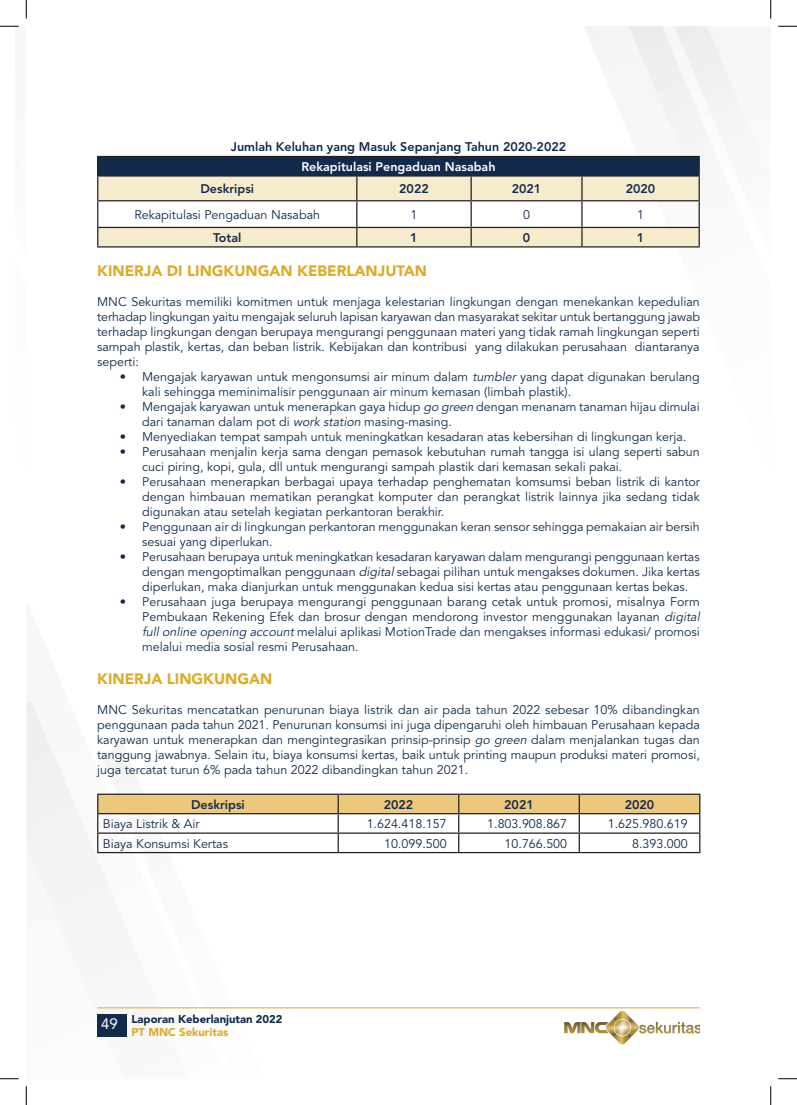
<style>
.page{position:relative;width:797px;height:1105px;background:#fff}
.page>*{position:absolute;margin:0;border:0;box-sizing:border-box;transform-origin:0 0}
.t1{font:900 15px "Avenir LT Pro";color:#ddab25}
.t2{font:15px "Avenir LT Pro";color:#fff}
.t3{font:12.5px/15px "Avenir LT Pro";color:#122b4c}
.t4{font:800 12.5px "Avenir LT Pro";color:#122b4c}
.t5{font:800 12.5px "Avenir LT Pro";color:#fff}
.t6{font:900 11.25px "Avenir LT Pro";color:#122b4c}
.t7{font:900 11.25px "Avenir LT Pro";color:#dcab26}
.s1{font-style:italic}
</style>
<div class="page">
<img style="left:27px;top:26px;width:714px;height:1008px">
<img style="left:563px;top:1011px;width:136px;height:34px">
<hr style="left:97px;top:1007px;width:603px;height:1px;background:#ddab25">
<div style="left:97px;top:1014px;width:30px;height:23px;background:#122b4c"></div>
<div style="left:98px;top:156px;width:601px;height:20px;background:#122b4c"></div>
<svg style="left:98px;top:177px;width:600px;height:69px;fill:#f7ebce"></svg>
<hr style="left:97px;top:156px;width:260px;height:1px;background:#231f20">
<hr style="left:357px;top:156px;width:114px;height:1px;background:#231f20">
<hr style="left:471px;top:156px;width:111px;height:1px;background:#231f20">
<hr style="left:582px;top:156px;width:117px;height:1px;background:#231f20">
<hr style="left:97px;top:175px;width:260px;height:2px;background:#231f20">
<hr style="left:357px;top:175px;width:114px;height:2px;background:#231f20">
<hr style="left:471px;top:175px;width:111px;height:2px;background:#231f20">
<hr style="left:470px;top:177px;width:2px;height:23px;background:#231f20">
<hr style="left:582px;top:175px;width:117px;height:2px;background:#231f20">
<hr style="left:97px;top:200px;width:260px;height:1px;background:#231f20">
<hr style="left:357px;top:200px;width:114px;height:1px;background:#231f20">
<hr style="left:471px;top:200px;width:111px;height:1px;background:#231f20">
<hr style="left:470px;top:201px;width:2px;height:26px;background:#231f20">
<hr style="left:582px;top:200px;width:117px;height:1px;background:#231f20">
<hr style="left:97px;top:227px;width:260px;height:1px;background:#231f20">
<svg style="left:97px;top:157px;width:1px;height:89px"></svg>
<hr style="left:357px;top:227px;width:114px;height:1px;background:#231f20">
<svg style="left:356px;top:177px;width:1px;height:69px"></svg>
<hr style="left:471px;top:227px;width:111px;height:1px;background:#231f20">
<svg style="left:470px;top:228px;width:2px;height:18px"></svg>
<hr style="left:582px;top:227px;width:117px;height:1px;background:#231f20">
<svg style="left:581px;top:177px;width:1px;height:69px"></svg>
<svg style="left:698px;top:157px;width:1px;height:89px"></svg>
<hr style="left:97px;top:246px;width:260px;height:2px;background:#231f20">
<hr style="left:357px;top:246px;width:114px;height:2px;background:#231f20">
<hr style="left:471px;top:246px;width:111px;height:2px;background:#231f20">
<hr style="left:582px;top:246px;width:117px;height:2px;background:#231f20">
<svg style="left:97px;top:794px;width:603px;height:58px"></svg>
<hr style="left:97px;top:852px;width:241px;height:1px;background:#231f20">
<hr style="left:338px;top:852px;width:121px;height:1px;background:#231f20">
<hr style="left:459px;top:852px;width:120px;height:1px;background:#231f20">
<hr style="left:579px;top:852px;width:121px;height:1px;background:#231f20">
<svg style="left:0;top:25px;width:19px;height:2px"></svg>
<svg style="left:778px;top:25px;width:19px;height:2px"></svg>
<svg style="left:0;top:1078px;width:19px;height:1px"></svg>
<svg style="left:778px;top:1078px;width:19px;height:1px"></svg>
<svg style="left:25px;top:0;width:2px;height:19px"></svg>
<svg style="left:25px;top:1086px;width:2px;height:19px"></svg>
<svg style="left:770px;top:0;width:1px;height:19px"></svg>
<svg style="left:770px;top:1086px;width:1px;height:19px"></svg>
<p class="t4" style="left:231px;top:139px;width:337px">Jumlah Keluhan yang Masuk Sepanjang Tahun 2020-2022</p>
<p class="t5" style="left:301px;top:159px;width:195px">Rekapitulasi Pengaduan Nasabah</p>
<p class="t4" style="left:200px;top:181px;width:55px">Deskripsi</p>
<p class="t4" style="left:399px;top:181px;width:31px">2022</p>
<p class="t4" style="left:511px;top:181px;width:31px">2021</p>
<p class="t4" style="left:625px;top:181px;width:31px">2020</p>
<p class="t3" style="left:134px;top:207px;width:187px">Rekapitulasi Pengaduan Nasabah</p>
<p class="t3" style="left:410px;top:207px;width:8px">1</p>
<p class="t3" style="left:523px;top:207px;width:8px">0</p>
<p class="t3" style="left:637px;top:207px;width:8px">1</p>
<p class="t4" style="left:213px;top:230px;width:30px">Total</p>
<p class="t4" style="left:410px;top:230px;width:9px">1</p>
<p class="t4" style="left:523px;top:230px;width:9px">0</p>
<p class="t4" style="left:637px;top:230px;width:9px">1</p>
<p class="t1" style="left:97px;top:261px;width:331px">KINERJA DI LINGKUNGAN KEBERLANJUTAN</p>
<p class="t3" style="left:97px;top:294px;width:604px;text-align:justify">MNC Sekuritas memiliki komitmen untuk menjaga kelestarian lingkungan dengan menekankan kepedulian terhadap lingkungan yaitu mengajak seluruh lapisan karyawan dan masyarakat sekitar untuk bertanggung jawab terhadap lingkungan dengan berupaya mengurangi penggunaan materi yang tidak ramah lingkungan seperti sampah plastik, kertas, dan beban listrik. Kebijakan dan kontribusi yang dilakukan perusahaan diantaranya seperti:</p>
<p class="t3" style="left:142px;top:369px;width:559px;text-indent:-22px">• Mengajak karyawan untuk mengonsumsi air minum dalam <span class="s1">tumbler</span> yang dapat digunakan berulang kali sehingga meminimalisir penggunaan air minum kemasan (limbah plastik).</p>
<p class="t3" style="left:142px;top:399px;width:559px;text-indent:-22px">• Mengajak karyawan untuk menerapkan gaya hidup <span class="s1">go green</span> dengan menanam tanaman hijau dimulai dari tanaman dalam pot di <span class="s1">work station</span> masing-masing.</p>
<p class="t3" style="left:120px;top:429px;width:568px">• Menyediakan tempat sampah untuk meningkatkan kesadaran atas kebersihan di lingkungan kerja.</p>
<p class="t3" style="left:142px;top:444px;width:559px;text-indent:-22px">• Perusahaan menjalin kerja sama dengan pemasok kebutuhan rumah tangga isi ulang seperti sabun cuci piring, kopi, gula, dll untuk mengurangi sampah plastik dari kemasan sekali pakai.</p>
<p class="t3" style="left:142px;top:474px;width:559px;text-align:justify;text-indent:-22px">• Perusahaan menerapkan berbagai upaya terhadap penghematan komsumsi beban listrik di kantor dengan himbauan mematikan perangkat komputer dan perangkat listrik lainnya jika sedang tidak digunakan atau setelah kegiatan perkantoran berakhir.</p>
<p class="t3" style="left:142px;top:519px;width:559px;text-indent:-22px">• Penggunaan air di lingkungan perkantoran menggunakan keran sensor sehingga pemakaian air bersih sesuai yang diperlukan.</p>
<p class="t3" style="left:142px;top:549px;width:559px;text-align:justify;text-indent:-22px">• Perusahaan berupaya untuk meningkatkan kesadaran karyawan dalam mengurangi penggunaan kertas dengan mengoptimalkan penggunaan <span class="s1">digital</span>sebagai pilihan untuk mengakses dokumen. Jika kertas diperlukan, maka dianjurkan untuk menggunakan kedua sisi kertas atau penggunaan kertas bekas.</p>
<p class="t3" style="left:142px;top:594px;width:562px;text-indent:-22px">• Perusahaan juga berupaya mengurangi penggunaan barang cetak untuk promosi, misalnya Form Pembukaan Rekening Efek dan brosur dengan mendorong investor menggunakan layanan <span class="s1">digital fullonline opening account</span>melalui aplikasi MotionTrade dan mengakses informasi edukasi/ promosi melalui media sosial resmi Perusahaan.</p>
<p class="t1" style="left:97px;top:669px;width:177px">KINERJA LINGKUNGAN</p>
<p class="t3" style="left:97px;top:702px;width:604px;text-align:justify">MNC Sekuritas mencatatkan penurunan biaya listrik dan air pada tahun 2022 sebesar 10% dibandingkan penggunaan pada tahun 2021. Penurunan konsumsi ini juga dipengaruhi oleh himbauan Perusahaan kepada karyawan untuk menerapkan dan mengintegrasikan prinsip-prinsip <span class="s1">go green</span> dalam menjalankan tugas dan tanggung jawabnya. Selain itu, biaya konsumsi kertas, baik untuk printing maupun produksi materi promosi, juga tercatat turun 6% pada tahun 2022 dibandingkan tahun 2021.</p>
<p class="t4" style="left:191px;top:797px;width:55px">Deskripsi</p>
<p class="t4" style="left:383px;top:797px;width:31px">2022</p>
<p class="t4" style="left:504px;top:797px;width:31px">2021</p>
<p class="t4" style="left:624px;top:797px;width:31px">2020</p>
<p class="t3" style="left:103px;top:816px;width:98px">Biaya Listrik &amp; Air</p>
<p class="t3" style="left:367px;top:816px;width:81px">1.624.418.157</p>
<p class="t3" style="left:487px;top:816px;width:81px">1.803.908.867</p>
<p class="t3" style="left:607px;top:816px;width:81px">1.625.980.619</p>
<p class="t3" style="left:103px;top:836px;width:127px">Biaya Konsumsi Kertas</p>
<p class="t3" style="left:384px;top:836px;width:64px">10.099.500</p>
<p class="t3" style="left:504px;top:836px;width:64px">10.766.500</p>
<p class="t3" style="left:632px;top:836px;width:57px">8.393.000</p>
<p class="t2" style="left:101px;top:1015px;width:18px">49</p>
<p class="t6" style="left:131px;top:1012px;width:152px">Laporan Keberlanjutan 2022</p>
<p class="t7" style="left:131px;top:1025px;width:98px">PT MNC Sekuritas</p>
</div>
